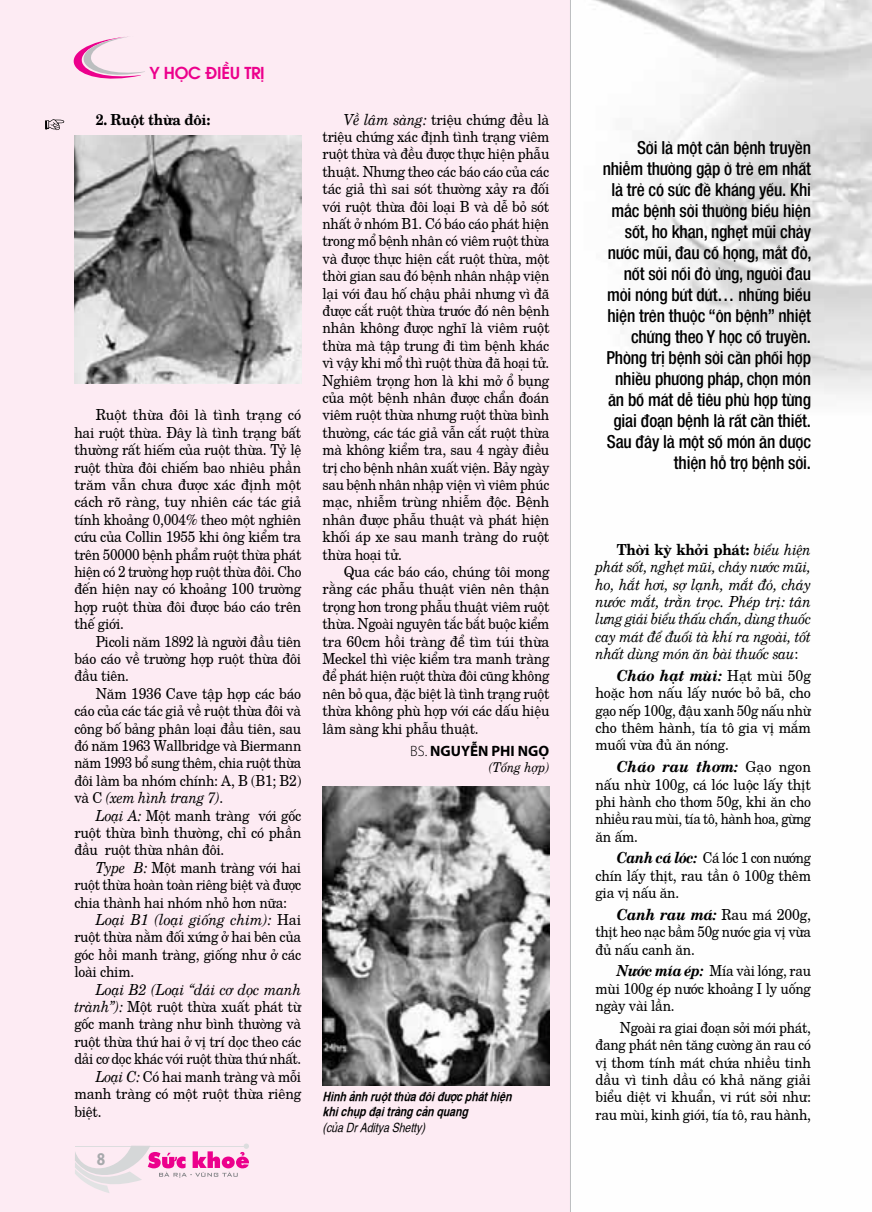
<style>
.page{position:relative;width:872px;height:1212px;background:#fff}
.page>*{position:absolute;margin:0;border:0;box-sizing:border-box;transform-origin:0 0}
.t1{font:500 condensed 18px/21px "Linh Helve";letter-spacing:-.01em;color:#000;text-align:right;scale:.96 1}
.t2{font:700 18px "Myriad Pro";color:#a7a9ac;scale:.85 1}
.t3{font:600 16.5px "Avant Garde";letter-spacing:-.02em;color:#ec008c}
.t4{font:15.3px/17.4px "New Century";letter-spacing:-.02em;color:#000;text-align:justify;scale:.91 1}
.t5{font:15.3px/17.4px "New Century";letter-spacing:-.02em;color:#000;text-align:justify;scale:.9 1}
.t6{font:15.3px/17.4px "New Century";letter-spacing:-.02em;color:#000;text-align:justify;scale:.93 1}
.t7{font:italic 15.3px/17.4px "New Century";letter-spacing:-.02em;color:#000;text-align:justify;scale:.9 1}
.t8{font:15.3px/17.4px "New Century";letter-spacing:-.02em;color:#000;text-align:justify;scale:.89 1}
.t9{font:15.3px/17.4px "New Century";letter-spacing:-.02em;color:#000;text-align:justify;scale:.92 1}
.t10{font:15.3px/17.4px "New Century";letter-spacing:-.02em;color:#000;text-align:justify;scale:.88 1}
.t11{font:italic 15.3px "New Century";letter-spacing:-.02em;color:#000;scale:.93 1}
.t12{font:italic 15.3px "New Century";letter-spacing:-.02em;color:#000;scale:.92 1}
.t13{font:700 15.3px "New Century";letter-spacing:-.02em;color:#000;scale:.9 1}
.t14{font:700 15px "Myriad Pro";letter-spacing:.005em;color:#000}
.t15{font:italic 13.5px "New Century";color:#000;scale:.9 1}
.t16{font:italic 700 condensed 12.75px/15.3px "Helvetica";color:#000}
.t17{font:italic condensed 12.75px "Helvetica";color:#000}
.s1{font-style:italic}
.s2{font-style:normal}
.s3{font-weight:300}
.s4{font-weight:700;font-style:normal}
.s5{font-weight:700;font-style:italic}
</style>
<div class="page">
<img style="left:593px;top:0;width:279px;height:395px">
<div style="left:0;top:0;width:570px;height:1212px;background:#fdebf3"></div>
<svg style="left:45px;top:119px;width:19px;height:11px"></svg>
<svg style="left:41px;top:36px;width:104px;height:55px;background:#f8d8e9"></svg>
<img style="left:322px;top:787px;width:227px;height:298px">
<img style="left:74px;top:135px;width:227px;height:248px">
<svg style="left:75px;top:1143px;width:174px;height:50px;background:#f3cee2"></svg>
<p class="t3" style="left:149px;top:60px;width:117px">Y HỌC ĐIỀU TRỊ</p>
<p class="t13" style="left:96px;top:107px;width:129px">2. Ruột thừa đôi:</p>
<p class="t6" style="left:74px;top:405px;width:245px;text-indent:21px">Ruột thừa đôi là tình trạng có hai ruột thừa. Đây là tình trạng bất thường rất hiếm của ruột thừa. Tỷ lệ ruột thừa đôi chiếm bao nhiêu phần trăm vẫn chưa được xác định một cách rõ ràng, tuy nhiên các tác giả tính khoảng 0,004% theo một nghiên cứu của Collin 1955 khi ông kiểm tra trên 50000 bệnh phẩm ruột thừa phát hiện có 2 trường hợp ruột thừa đôi. Cho đến hiện nay có khoảng 100 trường hợp ruột thừa đôi được báo cáo trên thế giới.</p>
<p class="t5" style="left:74px;top:631px;width:254px;text-indent:21px">Picoli năm 1892 là người đầu tiên báo cáo về trường hợp ruột thừa đôi đầu tiên.</p>
<p class="t4" style="left:74px;top:683px;width:251px;text-indent:21px">Năm 1936 Cave tập hợp các báo cáo của các tác giả về ruột thừa đôi và công bố bảng phân loại đầu tiên, sau đó năm 1963 Wallbridge và Biermann năm 1993 bổ sung thêm, chia ruột thừa đôi làm ba nhóm chính: A, B (B1; B2) và C <span class="s1">(xem hình trang 7)</span>.</p>
<p class="t5" style="left:74px;top:805px;width:253px;text-indent:21px"><span class="s1">Loại A:</span> Một manh tràng với gốc ruột thừa bình thường, chỉ có phần đầu ruột thừa nhân đôi.</p>
<p class="t5" style="left:96px;top:857px;width:230px"><span class="s1">Type B:</span> Một manh tràng với hai</p>
<p class="t8" style="left:74px;top:874px;width:256px">ruột thừa hoàn toàn riêng biệt và được</p>
<p class="t5" style="left:74px;top:892px;width:238px">chia thành hai nhóm nhỏ hơn nữa:</p>
<p class="t11" style="left:96px;top:908px;width:222px">Loại B1 (loại giống chim): <span class="s2">Hai</span></p>
<p class="t5" style="left:74px;top:927px;width:253px">ruột thừa nằm đối xứng ở hai bên của</p>
<p class="t5" style="left:74px;top:944px;width:253px">góc hồi manh tràng, giống như ở các</p>
<p class="t5" style="left:74px;top:961px;width:68px">loài chim.</p>
<p class="t12" style="left:96px;top:978px;width:225px">Loại B2 (Loại “dải cơ dọc manh</p>
<p class="t4" style="left:74px;top:996px;width:251px"><span class="s1">trành”):</span> Một ruột thừa xuất phát từ</p>
<p class="t5" style="left:74px;top:1014px;width:253px">gốc manh tràng như bình thường và</p>
<p class="t5" style="left:74px;top:1031px;width:253px">ruột thừa thứ hai ở vị trí dọc theo các</p>
<p class="t8" style="left:74px;top:1048px;width:256px">dải cơ dọc khác với ruột thừa thứ nhất.</p>
<p class="t5" style="left:96px;top:1066px;width:230px"><span class="s1">Loại C:</span> Có hai manh tràng và mỗi</p>
<p class="t9" style="left:74px;top:1083px;width:248px">manh tràng có một ruột thừa riêng</p>
<p class="t5" style="left:74px;top:1101px;width:32px">biệt.</p>
<p class="t2" style="left:97px;top:1147px;width:11px">8</p>
<p class="t4" style="left:322px;top:109px;width:251px;text-indent:21px"><span class="s1">Về lâm sàng:</span> triệu chứng đều là triệu chứng xác định tình trạng viêm ruột thừa và đều được thực hiện phẫu thuật. Nhưng theo các báo cáo của các tác giả thì sai sót thường xảy ra đối với ruột thừa đôi loại B và dễ bỏ sót nhất ở nhóm B1. Có báo cáo phát hiện trong mổ bệnh nhân có viêm ruột thừa và được thực hiện cắt ruột thừa, một thời gian sau đó bệnh nhân nhập viện lại với đau hố chậu phải nhưng vì đã được cắt ruột thừa trước đó nên bệnh nhân không được nghĩ là viêm ruột thừa mà tập trung đi tìm bệnh khác vì vậy khi mổ thì ruột thừa đã hoại tử.<br>Nghiêm trọng hơn là khi mở ổ bụng của một bệnh nhân được chẩn đoán viêm ruột thừa nhưng ruột thừa bình thường, các tác giả vẫn cắt ruột thừa mà không kiểm tra, sau 4 ngày điều trị cho bệnh nhân xuất viện. Bảy ngày sau bệnh nhân nhập viện vì viêm phúc mạc, nhiễm trùng nhiễm độc. Bệnh nhân được phẫu thuật và phát hiện khối áp xe sau manh tràng do ruột thừa hoại tử.</p>
<p class="t5" style="left:322px;top:561px;width:254px;text-indent:21px">Qua các báo cáo, chúng tôi mong rằng các phẫu thuật viên nên thận trọng hơn trong phẫu thuật viêm ruột thừa. Ngoài nguyên tắc bắt buộc kiểm tra 60cm hồi tràng để tìm túi thừa Meckel thì việc kiểm tra manh tràng để phát hiện ruột thừa đôi cũng không nên bỏ qua, đặc biệt là tình trạng ruột thừa không phù hợp với các dấu hiệu lâm sàng khi phẫu thuật.</p>
<p class="t14" style="left:410px;top:741px;width:41px"><span class="s3">Bs.</span> Nguyễn</p>
<p class="t14" style="left:491px;top:741px;width:59px">Phi Ngọ</p>
<p class="t15" style="left:489px;top:757px;width:69px">(Tổng hợp)</p>
<p class="t16" style="left:322px;top:1087px;width:190px">Hình ảnh ruột thừa đôi được phát hiện khi chụp đại tràng cản quang</p>
<p class="t17" style="left:322px;top:1117px;width:104px">(của Dr Aditya Shetty)</p>
<p class="t1" style="left:602px;top:137px;width:219px">Sởi là một căn bệnh truyền nhiễm thường gặp ở trẻ em nhất là trẻ có sức đề kháng yếu. Khi mắc bệnh sởi thường biểu hiện sốt, ho khan, nghẹt mũi chảy nước mũi, đau cổ họng, mắt đỏ, nốt sởi nổi đỏ ửng, người đau mỏi nóng bứt dứt… những biểu hiện trên thuộc “ôn bệnh” nhiệt chứng theo Y học cổ truyền.<br>Phòng trị bệnh sởi cần phối hợp nhiều phương pháp, chọn món ăn bổ mát dễ tiêu phù hợp từng giai đoạn bệnh là rất cần thiết.<br>Sau đây là một số món ăn dược thiện hỗ trợ bệnh sởi.</p>
<p class="t7" style="left:595px;top:539px;width:241px;text-indent:21px"><span class="s4">Thời kỳ khởi phát:</span> biểu hiện phát sốt, nghẹt mũi, chảy nước mũi, ho, hắt hơi, sợ lạnh, mắt đỏ, chảy nước mắt, trằn trọc. Phép trị: tân lưng giải biểu thấu chẩn, dùng thuốc cay mát để đuổi tà khí ra ngoài, tốt nhất dùng món ăn bài thuốc sau<span class="s2">:</span></p>
<p class="t6" style="left:595px;top:665px;width:233px;text-indent:21px"><span class="s5">Cháo hạt mùi:</span> Hạt mùi 50g hoặc hơn nấu lấy nước bỏ bã, cho gạo nếp 100g, đậu xanh 50g nấu nhừ cho thêm hành, tía tô gia vị mắm muối vừa đủ ăn nóng.</p>
<p class="t6" style="left:595px;top:756px;width:233px;text-indent:21px"><span class="s5">Cháo rau thơm:</span> Gạo ngon nấu nhừ 100g, cá lóc luộc lấy thịt phi hành cho thơm 50g, khi ăn cho nhiều rau mùi, tía tô, hành hoa, gừng ăn ấm.</p>
<p class="t10" style="left:595px;top:848px;width:246px;text-indent:21px"><span class="s5">Canh cá lóc:</span> Cá lóc 1 con nướng chín lấy thịt, rau tần ô 100g thêm gia vị nấu ăn.</p>
<p class="t9" style="left:595px;top:904px;width:236px;text-indent:21px"><span class="s5">Canh rau má:</span> Rau má 200g, thịt heo nạc bầm 50g nước gia vị vừa đủ nấu canh ăn.</p>
<p class="t8" style="left:595px;top:960px;width:244px;text-indent:21px"><span class="s5">Nước mía ép:</span> Mía vài lóng, rau mùi 100g ép nước khoảng I ly uống ngày vài lần.</p>
<p class="t5" style="left:595px;top:1017px;width:241px;text-indent:24px">Ngoài ra giai đoạn sởi mới phát, đang phát nên tăng cường ăn rau có vị thơm tính mát chứa nhiều tinh dầu vì tinh dầu có khả năng giải biểu diệt vi khuẩn, vi rút sởi như: rau mùi, kinh giới, tía tô, rau hành,</p>
</div>
